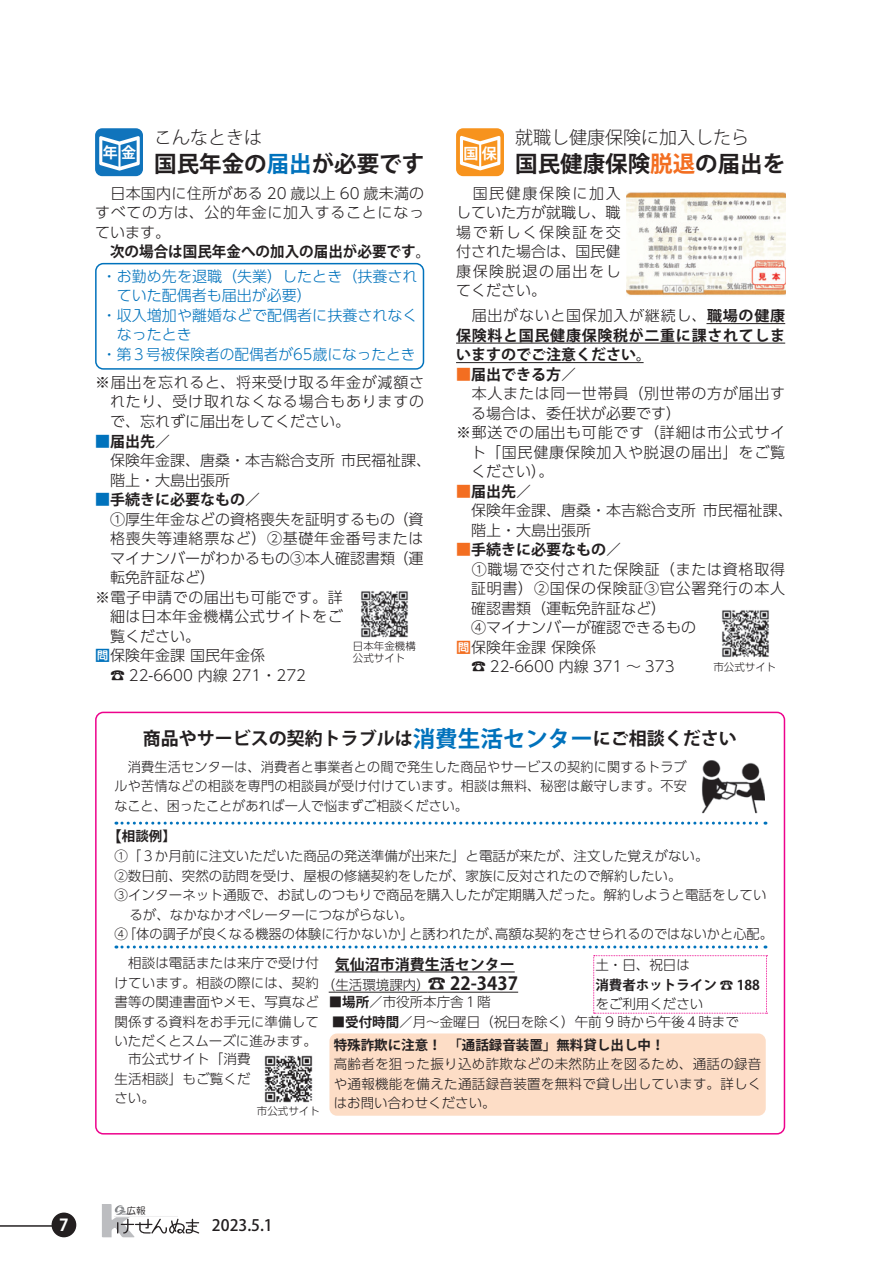
<style>
.page{position:relative;width:893px;height:1263px;background:#fff}
.page>*{position:absolute;margin:0;border:0;box-sizing:border-box;transform-origin:0 0}
.t1{font:22.5px "Koz Go Pro Bold 90 msp RKSJ H";color:#231f20}
.t2{font:18px "Koz Go Pro Bold 90 msp RKSJ H";color:#231f20}
.t3{font:18px "Koz Go Pro Light 90 msp RKSJ H";color:#231f20}
.t4{font:16.5px "Koz Go Pro Bold 90 msp RKSJ H";color:#fff}
.t5{font:15.75px "Koz Go Pro Medium 90 msp RKSJ H";color:#231f20}
.t6{font:15px/19.5px "UD Shin Go Pr 6 N Light 90 msp RKSJ H";letter-spacing:.035em;color:#231f20;text-align:justify}
.t7{font:15px/19.5px "UD Shin Go Pr 6 N Light 90 msp RKSJ H";color:#231f20}
.t8{font:15px "UD Shin Go Pr 6 N Light 90 msp RKSJ H";color:#0072bc}
.t9{font:15px "Koz Go Pro Bold 90 msp RKSJ H";color:#231f20}
.t10{font:15px/19.5px "Koz Go Pro Bold 90 msp RKSJ H";letter-spacing:.045em;color:#231f20}
.t11{font:15px "Koz Go Pro Bold 90 msp RKSJ H";color:#fff}
.t12{font:13.5px/19.5px "UD Shin Go Pr 6 N Light 90 msp RKSJ H";color:#231f20;text-align:justify}
.t13{font:13.5px "Koz Go Pro Bold 90 msp RKSJ H";color:#231f20}
.t14{font:10.5px/12px "UD Shin Go Pr 6 N Light 90 msp RKSJ H";color:#231f20}
.t15{font:9.6px "HG Maru Gothic MPRO 90 ms RKSJ H";color:#231f20}
.s1{color:#0072bc}
.s2{color:#f36e21}
.s3{font-family:"UD Shin Go Pr 6 N Light 90 msp RKSJ H";color:#0072bc}
.s4{font-family:"UD Shin Go Pr 6 N Light 90 msp RKSJ H"}
.s5{font-family:"UD Marugo Large Pr 6 N DB 90 msp RKSJ H";color:#0072bc}
.s6{font-family:"Koz Go Pro Bold 90 msp RKSJ H"}
.s7{font-family:"UD Shin Go Pr 6 N Light 90 msp RKSJ H";color:#f36e21}
.s8{font-family:"UD Marugo Large Pr 6 N DB 90 msp RKSJ H";color:#f36e21}
.s9{font-size:22.5px;color:#0072bc}
.s10{font-size:15px}
.s11{font-family:"Koz Go Pro Bold 90 msp RKSJ H";font-size:18px}
</style>
<div class="page">
<div style="left:329px;top:1034px;width:437px;height:82px;background:#fdddc6;border-radius:8px"></div>
<svg style="left:593px;top:955px;width:174px;height:59px"></svg>
<div style="left:95px;top:263px;width:329px;height:107px;border:2px solid #0072bc;border-radius:8px"></div>
<hr style="left:706px;top:323px;width:79px;height:1px;background:#231f20">
<hr style="left:456px;top:343px;width:329px;height:1px;background:#231f20">
<hr style="left:456px;top:362px;width:187px;height:1px;background:#231f20">
<div style="left:95px;top:712px;width:690px;height:423px;border:2px solid #ed028c;border-radius:8px"></div>
<img style="left:627px;top:192px;width:158px;height:104px">
<img style="left:722px;top:610px;width:47px;height:47px">
<img style="left:361px;top:591px;width:47px;height:47px">
<div style="left:95px;top:128px;width:48px;height:48px;background:#1074bc;border-radius:7px"></div>
<svg style="left:99px;top:136px;width:41px;height:35px"></svg>
<hr style="left:118px;top:142px;width:3px;height:26px;background:#fff">
<div style="left:456px;top:128px;width:48px;height:48px;background:#f7931d;border-radius:7px"></div>
<svg style="left:460px;top:136px;width:40px;height:34px"></svg>
<hr style="left:479px;top:142px;width:2px;height:26px;background:#fff">
<svg style="left:116px;top:822px;width:650px;height:3px"></svg>
<svg style="left:116px;top:946px;width:650px;height:3px"></svg>
<hr style="left:335px;top:972px;width:180px;height:1px;background:#231f20">
<hr style="left:329px;top:992px;width:99px;height:1px;background:#231f20">
<hr style="left:428px;top:992px;width:90px;height:1px;background:#231f20">
<img style="left:264px;top:1055px;width:49px;height:48px">
<img style="left:702px;top:760px;width:63px;height:53px">
<hr style="left:0;top:1225px;width:55px;height:2px;background:#231f20">
<svg style="left:102px;top:1204px;width:97px;height:33px"></svg>
<div style="left:52px;top:1213px;width:24px;height:24px;background:#231f20;border-radius:50%"></div>
<h2 class="t3" style="left:154px;top:131px;width:109px">こんなときは</h2>
<h1 class="t1" style="left:154px;top:155px;width:272px">国民年金の<span class="s1">届出</span>が必要です</h1>
<p class="t11" style="left:103px;top:147px;width:35px">年 金</p>
<p class="t11" style="left:463px;top:147px;width:35px">国 保</p>
<h2 class="t3" style="left:515px;top:131px;width:235px">就職し健康保険に加入したら</h2>
<h1 class="t1" style="left:515px;top:155px;width:272px">国民健康保険<span class="s2">脱退</span>の届出を</h1>
<p class="t6" style="left:95px;top:185px;width:331px">　日本国内に住所がある 20 歳以上 60 歳未満のすべての方は、公的年金に加入することになっています。</p>
<p class="t9" style="left:110px;top:246px;width:322px">次の場合は国民年金への加入の届出が必要です。</p>
<p class="t8" style="left:102px;top:271px;width:317px">・お勤め先を退職（失業）したとき（扶養され</p>
<p class="t8" style="left:117px;top:290px;width:197px">ていた配偶者も届出が必要）</p>
<p class="t8" style="left:102px;top:310px;width:317px">・収入増加や離婚などで配偶者に扶養されなく</p>
<p class="t8" style="left:117px;top:329px;width:76px">なったとき</p>
<p class="t8" style="left:102px;top:349px;width:315px">・第３号被保険者の配偶者が65歳になったとき</p>
<p class="t6" style="left:110px;top:374px;width:316px;text-indent:-15px">※届出を忘れると、将来受け取る年金が減額されたり、受け取れなくなる場合もありますので、忘れずに届出をしてください。</p>
<p class="t9" style="left:95px;top:435px;width:77px"><span class="s3">■</span>届出先<span class="s4">／</span></p>
<p class="t7" style="left:110px;top:453px;width:322px;text-indent:-15px">　保険年金課、唐桑・本吉総合支所 市民福祉課、階上・大島出張所</p>
<p class="t9" style="left:95px;top:494px;width:166px"><span class="s3">■</span>手続きに必要なもの<span class="s4">／</span></p>
<p class="t7" style="left:95px;top:511px;width:330px">　①厚生年金などの資格喪失を証明するもの（資</p>
<p class="t6" style="left:110px;top:531px;width:315px">格喪失等連絡票など）②基礎年金番号または</p>
<p class="t7" style="left:110px;top:550px;width:315px">マイナンバーがわかるもの③本人確認書類（運</p>
<p class="t6" style="left:110px;top:570px;width:106px">転免許証など）</p>
<p class="t6" style="left:95px;top:589px;width:249px">※電子申請での届出も可能です。詳</p>
<p class="t6" style="left:110px;top:609px;width:234px">細は日本年金機構公式サイトをご</p>
<p class="t6" style="left:110px;top:628px;width:91px">覧ください。</p>
<p class="t7" style="left:95px;top:648px;width:171px"><span class="s5">問</span>保険年金課 国民年金係</p>
<p class="t7" style="left:95px;top:667px;width:213px">　☎ 22-6600 内線 271・272</p>
<p class="t14" style="left:353px;top:642px;width:64px">日本年金機構公式サイト</p>
<p class="t6" style="left:456px;top:185px;width:166px">　国民健康保険に加入していた方が就職し、職場で新しく保険証を交付された場合は、国民健康保険脱退の届出をしてください。</p>
<p class="t6" style="left:456px;top:308px;width:330px">　届出がないと国保加入が継続し、<span class="s6">職場の健康</span></p>
<p class="t10" style="left:456px;top:328px;width:331px">保険料と国民健康保険税が二重に課されてしまいますのでご注意ください。</p>
<p class="t9" style="left:456px;top:369px;width:121px"><span class="s7">■</span>届出できる方<span class="s4">／</span></p>
<p class="t6" style="left:456px;top:386px;width:330px">　本人または同一世帯員（別世帯の方が届出す</p>
<p class="t7" style="left:471px;top:406px;width:211px">る場合は、委任状が必要です）</p>
<p class="t6" style="left:456px;top:425px;width:330px">※郵送での届出も可能です（詳細は市公式サイ</p>
<p class="t6" style="left:471px;top:445px;width:316px">ト「国民健康保険加入や脱退の届出」をご覧</p>
<p class="t6" style="left:471px;top:464px;width:84px">ください）。</p>
<p class="t9" style="left:456px;top:486px;width:76px"><span class="s7">■</span>届出先<span class="s4">／</span></p>
<p class="t7" style="left:471px;top:503px;width:323px;text-indent:-15px">　保険年金課、唐桑・本吉総合支所 市民福祉課、階上・大島出張所</p>
<p class="t9" style="left:456px;top:544px;width:166px"><span class="s7">■</span>手続きに必要なもの<span class="s4">／</span></p>
<p class="t6" style="left:456px;top:562px;width:330px">　①職場で交付された保険証（または資格取得</p>
<p class="t6" style="left:471px;top:581px;width:315px">証明書）②国保の保険証③官公署発行の本人</p>
<p class="t7" style="left:471px;top:601px;width:196px">確認書類（運転免許証など）</p>
<p class="t7" style="left:456px;top:620px;width:241px">　④マイナンバーが確認できるもの</p>
<p class="t7" style="left:456px;top:640px;width:141px"><span class="s8">問</span>保険年金課 保険係</p>
<p class="t7" style="left:456px;top:659px;width:220px">　☎ 22-6600 内線 371 ～ 373</p>
<p class="t14" style="left:713px;top:663px;width:64px">市公式サイト</p>
<h2 class="t2" style="left:143px;top:731px;width:596px">商品やサービスの契約トラブルは<span class="s9">消費生活センター</span>にご相談ください</h2>
<p class="t12" style="left:114px;top:759px;width:574px">　消費生活センターは、消費者と事業者との間で発生した商品やサービスの契約に関するトラブルや苦情などの相談を専門の相談員が受け付けています。相談は無料、秘密は厳守します。不安なこと、困ったことがあれば一人で悩まずご相談ください。</p>
<p class="t13" style="left:107px;top:831px;width:70px"><span class="s10">【</span>相談例】</p>
<p class="t12" style="left:114px;top:848px;width:595px">①「３か月前に注文いただいた商品の発送準備が出来た」と電話が来たが、注文した覚えがない。</p>
<p class="t12" style="left:114px;top:868px;width:568px">②数日前、突然の訪問を受け、屋根の修繕契約をしたが、家族に反対されたので解約したい。</p>
<p class="t12" style="left:114px;top:887px;width:653px">③インターネット通販で、お試しのつもりで商品を購入したが定期購入だった。解約しようと電話をしてい</p>
<p class="t12" style="left:129px;top:907px;width:285px">るが、なかなかオペレーターにつながらない。</p>
<p class="t12" style="left:114px;top:926px;width:660px">④「体の調子が良くなる機器の体験に行かないか」と誘われたが、高額な契約をさせられるのではないかと心配。</p>
<p class="t12" style="left:114px;top:955px;width:206px">　相談は電話または来庁で受け付けています。相談の際には、契約書等の関連書面やメモ、写真など関係する資料をお手元に準備して</p>
<p class="t13" style="left:114px;top:1040px;width:551px"><sup>いただくとスムーズに進みます。</sup> 特殊詐欺に注意！　「通話録音装置」無料貸し出し中！</p>
<p class="t12" style="left:334px;top:1056px;width:429px">高齢者を狙った振り込め詐欺などの未然防止を図るため、通話の録音や通報機能を備えた通話録音装置を無料で貸し出しています。詳しくはお問い合わせください。</p>
<p class="t9" style="left:335px;top:959px;width:182px">気仙沼市消費生活センター</p>
<p class="t12" style="left:322px;top:977px;width:198px">（生活環境課内）<span class="s11">☎ 22-3437</span></p>
<p class="t12" style="left:329px;top:994px;width:164px"><span class="s6">■場所</span>／市役所本庁舎１階</p>
<p class="t12" style="left:332px;top:1014px;width:409px"><span class="s6">■受付時間</span>／月～金曜日（祝日を除く）午前 9 時から午後４時まで</p>
<p class="t12" style="left:595px;top:957px;width:96px">土・日、祝日は</p>
<p class="t13" style="left:595px;top:980px;width:166px">消費者ホットライン ☎ 188</p>
<p class="t12" style="left:595px;top:996px;width:109px">をご利用ください</p>
<p class="t12" style="left:114px;top:1051px;width:138px">　市公式サイト「消費生活相談」もご覧ください。</p>
<p class="t14" style="left:257px;top:1107px;width:64px">市公式サイト</p>
<p class="t15" style="left:127px;top:1205px;width:21px">࠼إ</p>
<p class="t4" style="left:59px;top:1219px;width:11px">7</p>
<p class="t5" style="left:212px;top:1219px;width:62px">2023.5.1</p>
</div>
